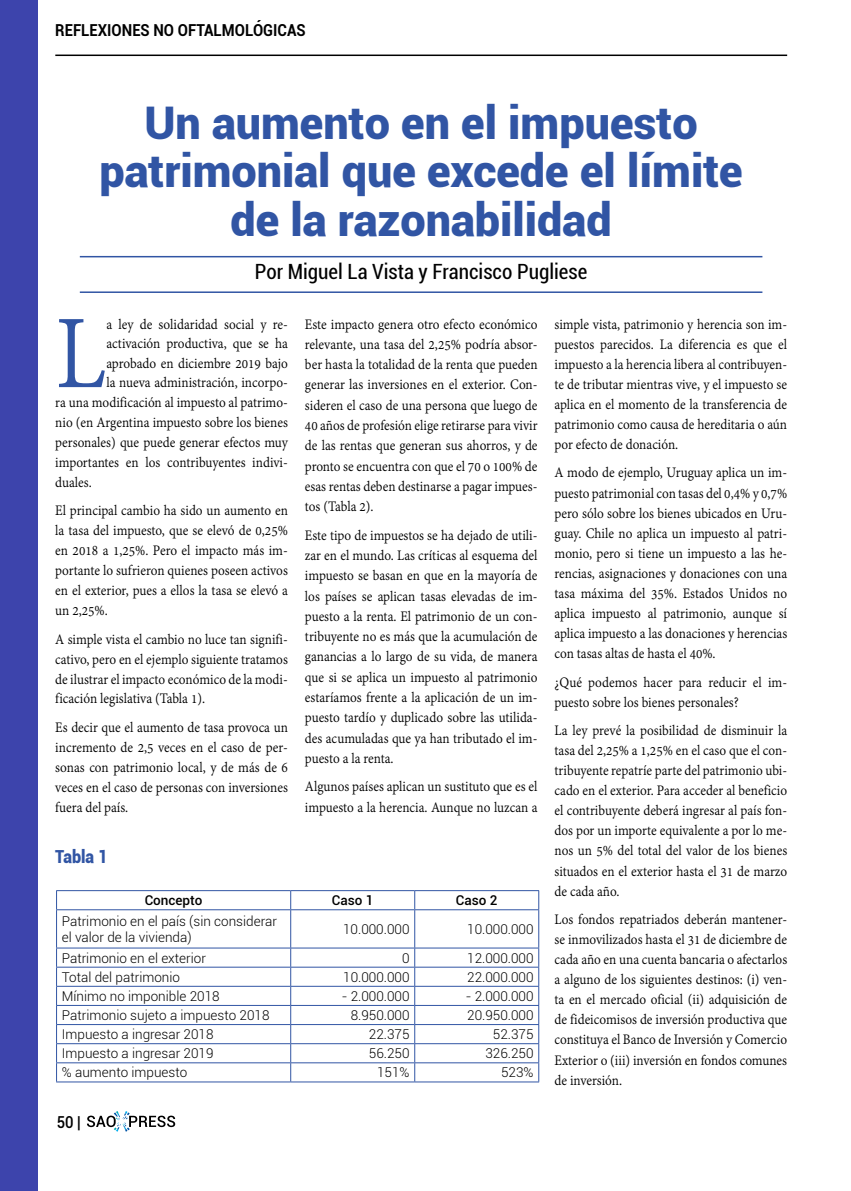
<style>
.page{position:relative;width:851px;height:1191px;background:#fff}
.page>*{position:absolute;margin:0;border:0;box-sizing:border-box;transform-origin:0 0}
.t1{font:113.1px "Adobe Devanagari";color:#3155a4;scale:.9 1}
.t2{font:900 45px/48px "Roboto";color:#3155a4;text-align:center}
.t3{font:condensed 21px "Roboto";color:#000}
.t4{font:900 18px "Roboto";color:#3155a4;scale:.9 1}
.t5{font:700 16.5px "Roboto";color:#000;scale:.9 1}
.t6{font:500 16.5px "Roboto";color:#000;scale:.9 1}
.t7{font:15.75px/20.1px "Adobe Devanagari";color:#000;text-align:justify;scale:.9 1}
.t8{font:300 13.5px/15.6px "Roboto";color:#000}
.t9{font:500 13.5px "Roboto";color:#000}
</style>
<div class="page">
<svg style="left:87px;top:1111px;width:88px;height:20px"></svg>
<hr style="left:55px;top:55px;width:732px;height:1px;background:#000">
<div style="left:0;top:0;width:37px;height:1191px;background:#3d44ac"></div>
<hr style="left:80px;top:256px;width:682px;height:1px;background:#3155a4">
<hr style="left:80px;top:291px;width:682px;height:2px;background:#3155a4">
<hr style="left:56px;top:890px;width:235px;height:1px;background:#3155a4">
<svg style="left:56px;top:891px;width:1px;height:18px"></svg>
<hr style="left:291px;top:890px;width:123px;height:1px;background:#3155a4">
<svg style="left:290px;top:891px;width:1px;height:18px"></svg>
<hr style="left:414px;top:890px;width:125px;height:1px;background:#3155a4">
<svg style="left:414px;top:891px;width:1px;height:18px"></svg>
<svg style="left:538px;top:891px;width:1px;height:18px"></svg>
<hr style="left:56px;top:909px;width:235px;height:1px;background:#3155a4">
<hr style="left:56px;top:910px;width:1px;height:37px;background:#3155a4">
<hr style="left:291px;top:909px;width:123px;height:1px;background:#3155a4">
<hr style="left:290px;top:910px;width:1px;height:37px;background:#3155a4">
<hr style="left:414px;top:909px;width:125px;height:1px;background:#3155a4">
<hr style="left:414px;top:910px;width:1px;height:37px;background:#3155a4">
<hr style="left:538px;top:910px;width:1px;height:37px;background:#3155a4">
<hr style="left:56px;top:947px;width:235px;height:1px;background:#3155a4">
<hr style="left:291px;top:947px;width:123px;height:1px;background:#3155a4">
<hr style="left:414px;top:947px;width:125px;height:1px;background:#3155a4">
<hr style="left:56px;top:966px;width:235px;height:1px;background:#3155a4">
<hr style="left:291px;top:966px;width:123px;height:1px;background:#3155a4">
<hr style="left:414px;top:966px;width:125px;height:1px;background:#3155a4">
<hr style="left:56px;top:986px;width:235px;height:1px;background:#3155a4">
<hr style="left:291px;top:986px;width:123px;height:1px;background:#3155a4">
<hr style="left:414px;top:986px;width:125px;height:1px;background:#3155a4">
<hr style="left:56px;top:1005px;width:235px;height:1px;background:#3155a4">
<hr style="left:291px;top:1005px;width:123px;height:1px;background:#3155a4">
<hr style="left:414px;top:1005px;width:125px;height:1px;background:#3155a4">
<hr style="left:56px;top:1024px;width:235px;height:1px;background:#3155a4">
<hr style="left:291px;top:1024px;width:123px;height:1px;background:#3155a4">
<hr style="left:414px;top:1024px;width:125px;height:1px;background:#3155a4">
<hr style="left:56px;top:1043px;width:235px;height:1px;background:#3155a4">
<hr style="left:291px;top:1043px;width:123px;height:1px;background:#3155a4">
<hr style="left:414px;top:1043px;width:125px;height:1px;background:#3155a4">
<hr style="left:56px;top:1062px;width:235px;height:1px;background:#3155a4">
<svg style="left:56px;top:948px;width:1px;height:133px"></svg>
<hr style="left:291px;top:1062px;width:123px;height:1px;background:#3155a4">
<svg style="left:290px;top:948px;width:1px;height:133px"></svg>
<hr style="left:414px;top:1062px;width:125px;height:1px;background:#3155a4">
<svg style="left:414px;top:948px;width:1px;height:133px"></svg>
<svg style="left:538px;top:948px;width:1px;height:133px"></svg>
<hr style="left:56px;top:1081px;width:235px;height:1px;background:#3155a4">
<hr style="left:291px;top:1081px;width:123px;height:1px;background:#3155a4">
<hr style="left:414px;top:1081px;width:125px;height:1px;background:#3155a4">
<p class="t5" style="left:55px;top:18px;width:279px">REFLEXIONES NO OFTALMOLÓGICAS</p>
<h2 class="t2" style="left:99px;top:98px;width:644px">Un aumento en el impuesto patrimonial que excede el límite de la razonabilidad</h2>
<h3 class="t3" style="left:255px;top:257px;width:334px">Por Miguel La Vista y Francisco Pugliese</h3>
<h1 class="t1" style="left:55px;top:289px;width:58px">L</h1>
<p class="t7" style="left:106px;top:315px;width:203px">a ley de solidaridad social y re-</p>
<p class="t7" style="left:554px;top:315px;width:260px">simple vista, patrimonio y herencia son im&shy;puestos parecidos. La diferencia es que el impuesto a la herencia libera al contribuyen&shy;te de tributar mientras vive, y el impuesto se aplica en el momento de la transferencia de patrimonio como causa de hereditaria o aún por efecto de donación.</p>
<p class="t7" style="left:554px;top:464px;width:260px">A modo de ejemplo, Uruguay aplica un im&shy;puesto patrimonial con tasas del 0,4% y 0,7% pero sólo sobre los bienes ubicados en Uru&shy;guay. Chile no aplica un impuesto al patri&shy;monio, pero si tiene un impuesto a las he&shy;rencias, asignaciones y donaciones con una tasa máxima del 35%. Estados Unidos no aplica impuesto al patrimonio, aunque sí aplica impuesto a las donaciones y herencias con tasas altas de hasta el 40%.</p>
<p class="t7" style="left:554px;top:673px;width:260px">¿Qué podemos hacer para reducir el im&shy;puesto sobre los bienes personales?</p>
<p class="t7" style="left:554px;top:721px;width:260px">La ley prevé la posibilidad de disminuir la tasa del 2,25% a 1,25% en el caso que el con&shy;tribuyente repatríe parte del patrimonio ubi&shy;cado en el exterior. Para acceder al beneficio el contribuyente deberá ingresar al país fon&shy;dos por un importe equivalente a por lo me&shy;nos un 5% del total del valor de los bienes situados en el exterior hasta el 31 de marzo de cada año.</p>
<p class="t7" style="left:554px;top:910px;width:260px">Los fondos repatriados deberán mantener&shy;se inmovilizados hasta el 31 de diciembre de cada año en una cuenta bancaria o afectarlos a alguno de los siguientes destinos: (i) ven&shy;ta en el mercado oficial (ii) adquisición de de fideicomisos de inversión productiva que constituya el Banco de Inversión y Comercio Exterior o (iii) inversión en fondos comunes de inversión.</p>
<p class="t7" style="left:305px;top:315px;width:260px">Este impacto genera otro efecto económico relevante, una tasa del 2,25% podría absor&shy;ber hasta la totalidad de la renta que pueden generar las inversiones en el exterior. Con&shy;sideren el caso de una persona que luego de 40 años de profesión elige retirarse para vivir de las rentas que generan sus ahorros, y de pronto se encuentra con que el 70 o 100% de esas rentas deben destinarse a pagar impues&shy;tos (Tabla 2).</p>
<p class="t7" style="left:305px;top:526px;width:260px">Este tipo de impuestos se ha dejado de utili&shy;zar en el mundo. Las críticas al esquema del impuesto se basan en que en la mayoría de los países se aplican tasas elevadas de im&shy;puesto a la renta. El patrimonio de un con&shy;tribuyente no es más que la acumulación de ganancias a lo largo de su vida, de manera que si se aplica un impuesto al patrimonio estaríamos frente a la aplicación de un im&shy;puesto tardío y duplicado sobre las utilida&shy;des acumuladas que ya han tributado el im&shy;puesto a la renta.</p>
<p class="t7" style="left:305px;top:778px;width:260px">Algunos países aplican un sustituto que es el impuesto a la herencia. Aunque no luzcan a</p>
<p class="t7" style="left:106px;top:335px;width:203px">activación productiva, que se ha</p>
<p class="t7" style="left:106px;top:354px;width:203px">aprobado en diciembre 2019 bajo</p>
<p class="t7" style="left:106px;top:374px;width:203px">la nueva administración, incorpo-</p>
<p class="t7" style="left:55px;top:394px;width:260px">ra una modificación al impuesto al patrimo-</p>
<p class="t7" style="left:55px;top:414px;width:260px">nio (en Argentina impuesto sobre los bienes</p>
<p class="t7" style="left:55px;top:434px;width:260px">personales) que puede generar efectos muy</p>
<p class="t7" style="left:55px;top:453px;width:260px">importantes en los contribuyentes indivi-</p>
<p class="t7" style="left:55px;top:473px;width:42px">duales.</p>
<p class="t7" style="left:55px;top:502px;width:260px">El principal cambio ha sido un aumento en la tasa del impuesto, que se elevó de 0,25% en 2018 a 1,25%. Pero el impacto más im&shy;portante lo sufrieron quienes poseen activos en el exterior, pues a ellos la tasa se elevó a un 2,25%.</p>
<p class="t7" style="left:55px;top:630px;width:260px">A simple vista el cambio no luce tan signifi&shy;cativo, pero en el ejemplo siguiente tratamos de ilustrar el impacto económico de la modi&shy;ficación legislativa (Tabla 1).</p>
<p class="t7" style="left:55px;top:718px;width:260px">Es decir que el aumento de tasa provoca un incremento de 2,5 veces en el caso de per&shy;sonas con patrimonio local, y de más de 6 veces en el caso de personas con inversiones fuera del país.</p>
<p class="t4" style="left:55px;top:844px;width:60px">Tabla 1</p>
<p class="t9" style="left:145px;top:891px;width:59px">Concepto</p>
<p class="t9" style="left:332px;top:891px;width:43px">Caso 1</p>
<p class="t9" style="left:456px;top:891px;width:43px">Caso 2</p>
<p class="t8" style="left:62px;top:913px;width:217px">Patrimonio en el país (sin considerar el valor de la vivienda)</p>
<p class="t8" style="left:343px;top:921px;width:68px">10.000.000</p>
<p class="t8" style="left:467px;top:921px;width:68px">10.000.000</p>
<p class="t8" style="left:62px;top:949px;width:146px">Patrimonio en el exterior</p>
<p class="t8" style="left:402px;top:949px;width:9px">0</p>
<p class="t8" style="left:467px;top:949px;width:68px">12.000.000</p>
<p class="t8" style="left:62px;top:968px;width:120px">Total del patrimonio</p>
<p class="t8" style="left:343px;top:968px;width:68px">10.000.000</p>
<p class="t8" style="left:467px;top:968px;width:68px">22.000.000</p>
<p class="t8" style="left:62px;top:988px;width:159px">Mínimo no imponible 2018</p>
<p class="t8" style="left:341px;top:988px;width:69px">- 2.000.000</p>
<p class="t8" style="left:465px;top:988px;width:69px">- 2.000.000</p>
<p class="t8" style="left:62px;top:1007px;width:209px">Patrimonio sujeto a impuesto 2018</p>
<p class="t8" style="left:350px;top:1007px;width:60px">8.950.000</p>
<p class="t8" style="left:467px;top:1007px;width:68px">20.950.000</p>
<p class="t8" style="left:62px;top:1026px;width:153px">Impuesto a ingresar 2018</p>
<p class="t8" style="left:369px;top:1026px;width:42px">22.375</p>
<p class="t8" style="left:493px;top:1026px;width:42px">52.375</p>
<p class="t8" style="left:62px;top:1045px;width:153px">Impuesto a ingresar 2019</p>
<p class="t8" style="left:369px;top:1045px;width:42px">56.250</p>
<p class="t8" style="left:485px;top:1045px;width:50px">326.250</p>
<p class="t8" style="left:62px;top:1064px;width:127px">% aumento impuesto</p>
<p class="t8" style="left:377px;top:1064px;width:34px">151%</p>
<p class="t8" style="left:501px;top:1064px;width:34px">523%</p>
<p class="t6" style="left:57px;top:1110px;width:28px">50 |</p>
</div>
